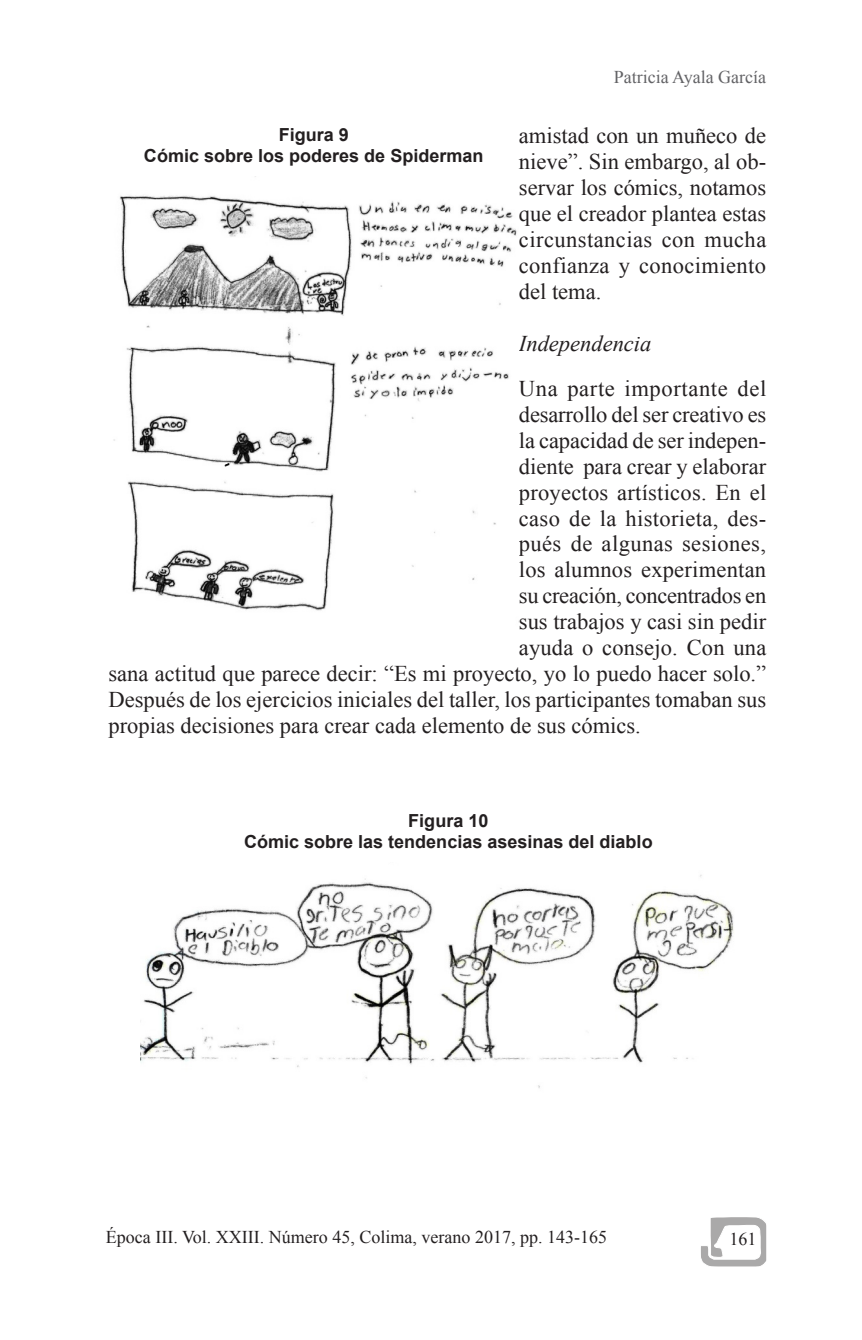
<style>
.page{position:relative;width:862px;height:1340px;background:#fff}
.page>*{position:absolute;margin:0;border:0;box-sizing:border-box;transform-origin:0 0}
.Párrafo_inicial_ID3{font:22.5px/25.9px "Times New Roman";color:#231f20;text-align:justify}
.Párrafo_inicial_ID3-2{font:22.5px "Times New Roman";letter-spacing:.02em;color:#231f20}
.Párrafo_inicial_ID3-3{font:22.5px "Times New Roman";letter-spacing:.03em;color:#231f20}
.Subtítulo_ESCC_piso{font:italic 22.5px "Times New Roman";color:#231f20}
.Títulos_de_Cuadros_y{font:700 18px/21.6px "Arial";color:#231f20;text-align:center}
.t1{font:18px "Times New Roman";color:#231f20}
.t2{font:18px "Times New Roman";color:#636366}
</style>
<div class="page">
<img style="left:113px;top:195px;width:404px;height:416px">
<img style="left:140px;top:875px;width:594px;height:213px">
<svg style="left:701px;top:1217px;width:64px;height:49px"></svg>
<p class="t2" style="left:613px;top:65px;width:154px">Patricia Ayala García</p>
<p class="Párrafo_inicial_ID3" style="left:518px;top:122px;width:249px">amistad con un muñeco de nieve”. Sin embargo, al ob&shy;servar los cómics, notamos que el creador plantea estas circunstancias con mucha confianza y conocimiento del tema.</p>
<p class="Subtítulo_ESCC_piso" style="left:518px;top:328px;width:134px">Independencia</p>
<p class="Párrafo_inicial_ID3-3" style="left:518px;top:373px;width:249px">Una parte importante del</p>
<p class="Párrafo_inicial_ID3" style="left:518px;top:401px;width:249px">desarrollo del ser creativo es</p>
<p class="Párrafo_inicial_ID3" style="left:518px;top:427px;width:249px">la capacidad de ser indepen-</p>
<p class="Párrafo_inicial_ID3" style="left:518px;top:453px;width:249px">diente para crear y elaborar</p>
<p class="Párrafo_inicial_ID3" style="left:518px;top:479px;width:249px">proyectos artísticos. En el</p>
<p class="Párrafo_inicial_ID3" style="left:518px;top:504px;width:249px">caso de la historieta, des-</p>
<p class="Párrafo_inicial_ID3-2" style="left:518px;top:529px;width:248px">pués de algunas sesiones,</p>
<p class="Párrafo_inicial_ID3" style="left:518px;top:556px;width:249px">los alumnos experimentan</p>
<p class="Párrafo_inicial_ID3" style="left:518px;top:582px;width:249px">su creación, concentrados en</p>
<p class="Párrafo_inicial_ID3" style="left:518px;top:608px;width:249px">sus trabajos y casi sin pedir</p>
<p class="Párrafo_inicial_ID3" style="left:518px;top:634px;width:249px">ayuda o consejo. Con una</p>
<p class="Párrafo_inicial_ID3" style="left:108px;top:660px;width:658px">sana actitud que parece decir: “Es mi proyecto, yo lo puedo hacer solo.”</p>
<p class="Párrafo_inicial_ID3" style="left:108px;top:686px;width:658px">Después de los ejercicios iniciales del taller, los participantes tomaban sus</p>
<p class="Párrafo_inicial_ID3" style="left:108px;top:711px;width:533px">propias decisiones para crear cada elemento de sus cómics.</p>
<p class="Títulos_de_Cuadros_y" style="left:144px;top:124px;width:341px">Figura 9<br>Cómic sobre los poderes de Spiderman</p>
<p class="Títulos_de_Cuadros_y" style="left:244px;top:810px;width:410px">Figura 10<br>Cómic sobre las tendencias asesinas del diablo</p>
<p class="t1" style="left:106px;top:1225px;width:502px">Época III. Vol. XXIII. Número 45, Colima, verano 2017, pp. 143-165</p>
<p class="t1" style="left:729px;top:1227px;width:28px">161</p>
</div>
